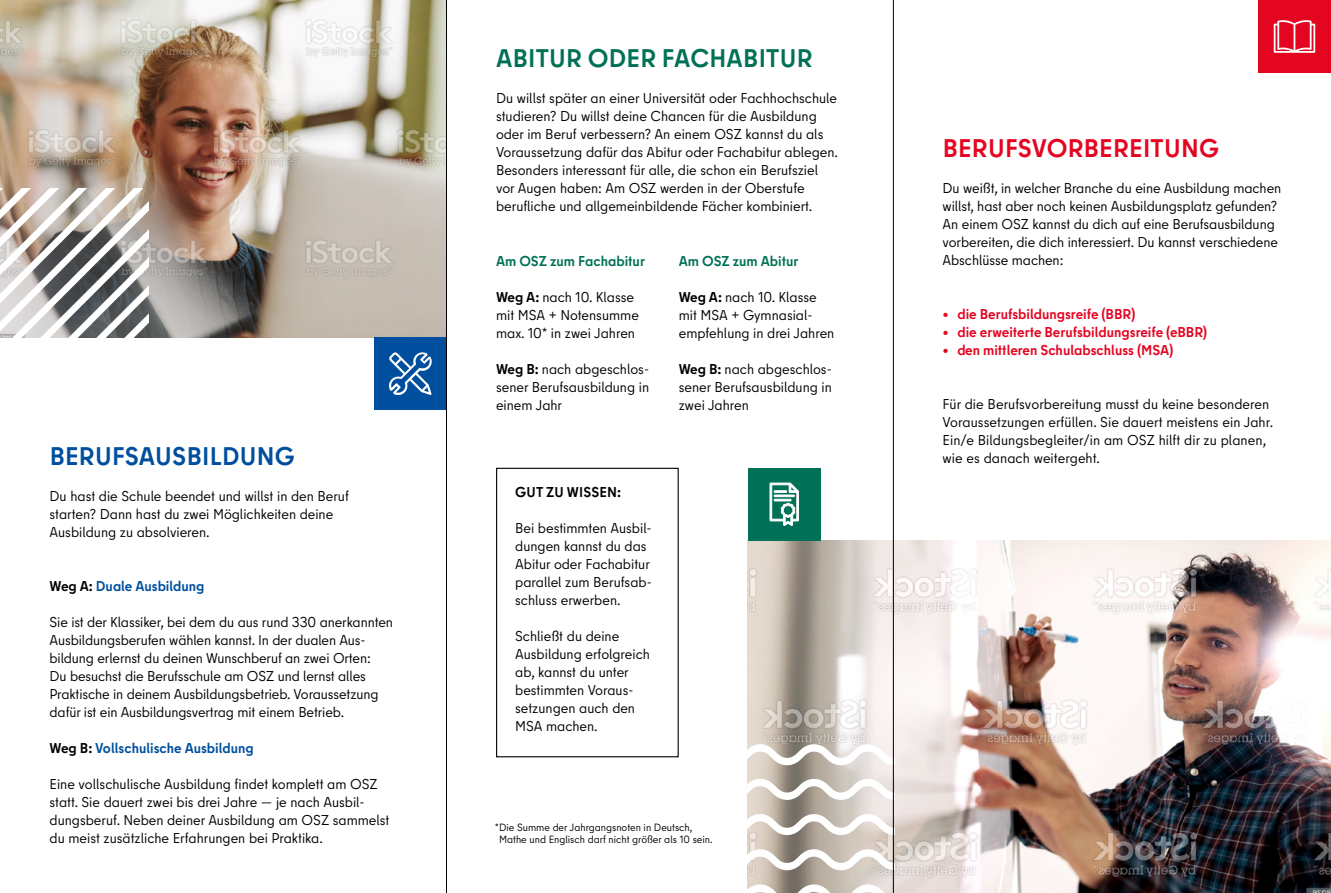
<style>
.page{position:relative;width:1331px;height:893px;background:#fff}
.page>*{position:absolute;margin:0;border:0;box-sizing:border-box;transform-origin:0 0}
.t1{font:700 25.5px "Berlin Type";letter-spacing:.01em;color:#007156}
.t2{font:700 25.5px "Berlin Type";letter-spacing:.01em;color:#e40521}
.t3{font:700 25.5px "Berlin Type";letter-spacing:.01em;color:#004f9f}
.t4{font:14.25px/18px "Berlin Type";color:#000}
.t5{font:700 14.25px "Berlin Type";color:#e40521}
.t6{font:700 14.25px "Berlin Type";color:#004f9f}
.t7{font:700 14.25px "Berlin Type";color:#007156}
.t8{font:700 14.25px "Berlin Type";letter-spacing:.01em;color:#000}
.t9{font:10.5px/12px "Berlin Type";color:#000}
.s1{color:#000}
.s2{font-weight:700}
</style>
<div class="page">
<img style="left:0;top:0;width:446px;height:337px">
<img style="left:748px;top:541px;width:583px;height:352px">
<div style="left:496px;top:468px;width:183px;height:289px;border:1px solid #000"></div>
<svg style="left:0;top:188px;width:149px;height:149px"></svg>
<svg style="left:747px;top:777px;width:148px;height:25px"></svg>
<svg style="left:747px;top:744px;width:148px;height:23px"></svg>
<svg style="left:747px;top:882px;width:148px;height:11px"></svg>
<svg style="left:747px;top:847px;width:148px;height:25px"></svg>
<svg style="left:747px;top:812px;width:148px;height:25px"></svg>
<div style="left:1258px;top:0;width:73px;height:73px;background:#e40521"></div>
<svg style="left:1274px;top:20px;width:41px;height:33px"></svg>
<div style="left:748px;top:468px;width:73px;height:73px;background:#007156"></div>
<svg style="left:770px;top:483px;width:29px;height:43px"></svg>
<div style="left:374px;top:337px;width:73px;height:73px;background:#004f9f"></div>
<svg style="left:389px;top:352px;width:43px;height:43px"></svg>
<hr style="left:893px;top:0;width:1px;height:893px;background:#000">
<hr style="left:446px;top:0;width:1px;height:893px;background:#000">
<h1 class="t3" style="left:50px;top:440px;width:247px">BERUFSAUSBILDUNG</h1>
<p class="t4" style="left:50px;top:487px;width:301px">Du hast die Schule beendet und willst in den Beruf starten? Dann hast du zwei Möglichkeiten deine<br>Ausbildung zu absolvieren.</p>
<p class="t6" style="left:50px;top:577px;width:156px"><span class="s1">Weg A:</span> Duale Ausbildung</p>
<p class="t4" style="left:50px;top:613px;width:345px">Sie ist der Klassiker, bei dem du aus rund 330 anerkannten Ausbildungsberufen wählen kannst. In der dualen Aus&shy;bildung erlernst du deinen Wunschberuf an zwei Orten:<br>Du besuchst die Berufsschule am OSZ und lernst alles Praktische in deinem Ausbildungsbetrieb. Voraussetzung dafür ist ein Ausbildungsvertrag mit einem Betrieb.</p>
<p class="t6" style="left:50px;top:739px;width:206px"><span class="s1">Weg B:</span> Vollschulische Ausbildung</p>
<p class="t4" style="left:50px;top:775px;width:341px">Eine vollschulische Ausbildung findet komplett am OSZ statt. Sie dauert zwei bis drei Jahre — je nach Ausbil&shy;dungsberuf. Neben deiner Ausbildung am OSZ sammelst du meist zusätzliche Erfahrungen bei Praktika.</p>
<h1 class="t1" style="left:496px;top:42px;width:318px">ABITUR ODER FACHABITUR</h1>
<p class="t4" style="left:496px;top:90px;width:343px">Du willst später an einer Universität oder Fachhochschule studieren? Du willst deine Chancen für die Ausbildung oder im Beruf verbessern? An einem OSZ kannst du als Voraussetzung dafür das Abitur oder Fachabitur ablegen.<br>Besonders interessant für alle, die schon ein Berufsziel vor Augen haben: Am OSZ werden in der Oberstufe berufliche und allgemeinbildende Fächer kombiniert.</p>
<p class="t7" style="left:496px;top:252px;width:150px">Am OSZ zum Fachabitur</p>
<p class="t4" style="left:496px;top:288px;width:144px"><span class="s2">Weg A:</span> nach 10. Klasse mit MSA + Notensumme max. 10* in zwei Jahren</p>
<p class="t4" style="left:496px;top:360px;width:155px;text-align:justify"><span class="s2">Weg B:</span> nach abgeschlos&shy;sener Berufsausbildung in einem Jahr</p>
<p class="t7" style="left:679px;top:252px;width:121px">Am OSZ zum Abitur</p>
<p class="t4" style="left:679px;top:288px;width:157px"><span class="s2">Weg A:</span> nach 10. Klasse mit MSA + Gymnasial&shy;empfehlung in drei Jahren</p>
<p class="t4" style="left:679px;top:360px;width:155px;text-align:justify"><span class="s2">Weg B:</span> nach abgeschlos&shy;sener Berufsausbildung in zwei Jahren</p>
<p class="t8" style="left:515px;top:483px;width:108px">GUT ZU WISSEN:</p>
<p class="t4" style="left:515px;top:519px;width:138px">Bei bestimmten Ausbil&shy;dungen kannst du das<br>Abitur oder Fachabitur parallel zum Berufsab&shy;schluss erwerben.</p>
<p class="t4" style="left:515px;top:627px;width:136px">Schließt du deine<br>Ausbildung erfolgreich ab, kannst du unter bestimmten Voraus&shy;setzungen auch den<br>MSA machen.</p>
<p class="t9" style="left:499px;top:822px;width:215px;text-indent:-4px">*Die Summe der Jahrgangsnoten in Deutsch,<br>Mathe und Englisch darf nicht größer als 10 sein.</p>
<h1 class="t2" style="left:943px;top:132px;width:278px">BERUFSVORBEREITUNG</h1>
<p class="t4" style="left:942px;top:180px;width:340px">Du weißt, in welcher Branche du eine Ausbildung machen willst, hast aber noch keinen Ausbildungsplatz gefunden?<br>An einem OSZ kannst du dich auf eine Berufsausbildung vorbereiten, die dich interessiert. Du kannst verschiedene Abschlüsse machen:</p>
<p class="t5" style="left:942px;top:305px;width:194px">• die Berufsbildungsreife (BBR)</p>
<p class="t5" style="left:942px;top:323px;width:266px">• die erweiterte Berufsbildungsreife (eBBR)</p>
<p class="t5" style="left:942px;top:341px;width:232px">• den mittleren Schulabschluss (MSA)</p>
<p class="t4" style="left:942px;top:396px;width:332px">Für die Berufsvorbereitung musst du keine besonderen Voraussetzungen erfüllen. Sie dauert meistens ein Jahr.<br>Ein/e Bildungsbegleiter/in am OSZ hilft dir zu planen, wie es danach weitergeht.</p>
</div>
